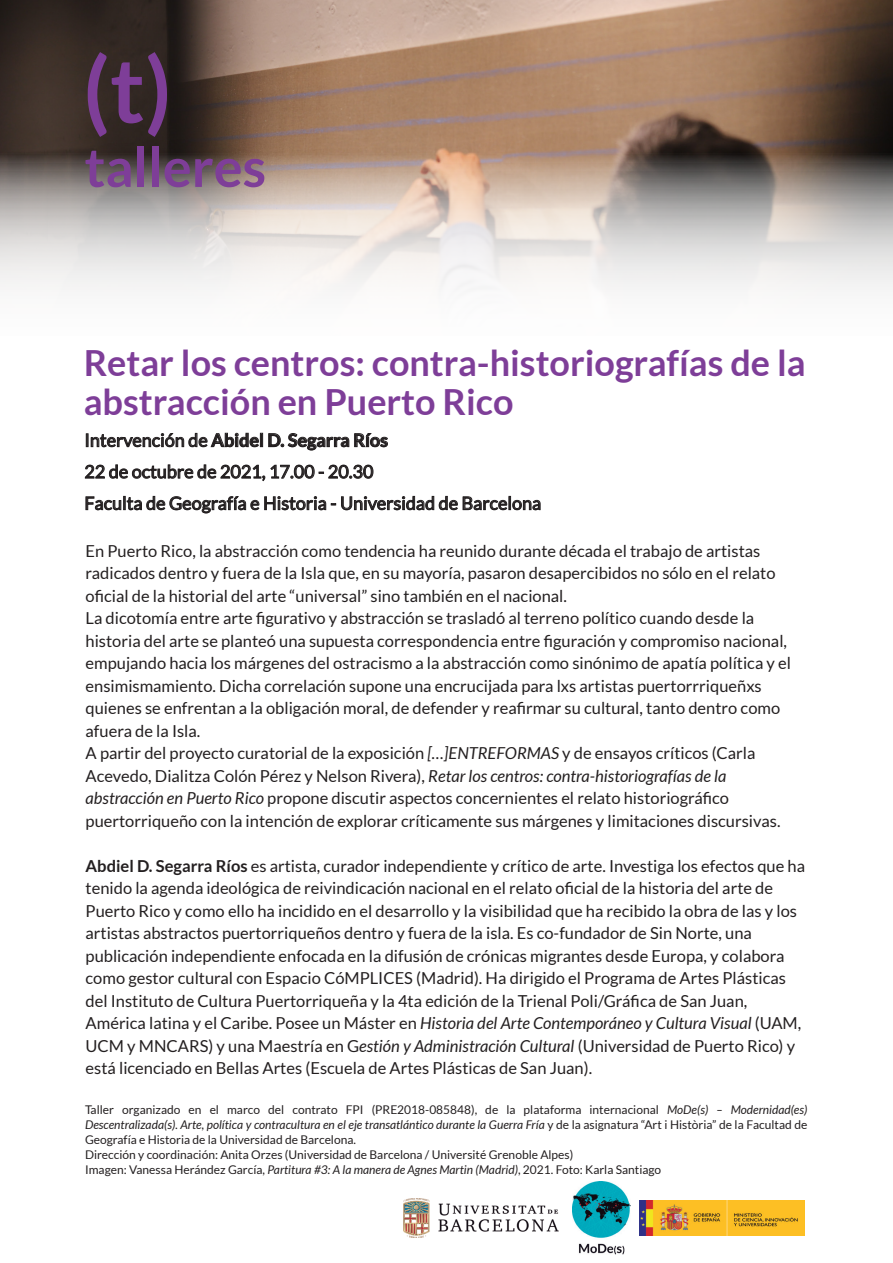
<style>
.page{position:relative;width:893px;height:1263px;background:#fff}
.page>*{position:absolute;margin:0;border:0;box-sizing:border-box;transform-origin:0 0}
.t1{font:700 90px "Lato";color:#7e3e98}
.t2{font:700 54px "Lato";color:#7e3e98}
.t3{font:700 36px/39px "Lato";color:#7e3e98}
.t4{font:18px/31.5px "Lato";color:#231f20}
.t5{font:16.5px/22.5px "Lato";color:#231f20}
.t6{font:12px/15px "Lato";color:#231f20}
.s1{font-weight:700}
.s2{font-style:italic}
</style>
<div class="page">
<img style="left:0;top:0;width:893px;height:152px">
<svg style="left:0;top:152px;width:893px;height:138px"></svg>
<img style="left:80px;top:124px;width:179px;height:73px">
<svg style="left:86px;top:432px;width:173px;height:16px"></svg>
<div style="left:260px;top:433px;width:3px;height:14px;border:1px solid #231f20"></div>
<svg style="left:268px;top:433px;width:120px;height:17px"></svg>
<svg style="left:85px;top:464px;width:455px;height:50px"></svg>
<img style="left:404px;top:1198px;width:155px;height:39px">
<img style="left:639px;top:1200px;width:165px;height:35px">
<img style="left:572px;top:1182px;width:58px;height:72px">
<h1 class="t1" style="left:83px;top:38px;width:90px">(t)</h1>
<h2 class="t2" style="left:84px;top:136px;width:183px">talleres</h2>
<h3 class="t3" style="left:84px;top:343px;width:723px">Retar los centros: contra-historiografías de la abstracción en Puerto Rico</h3>
<p class="t4" style="left:84px;top:424px;width:458px">Intervención de <span class="s1">Abidel D. Segarra Ríos<br></span>22 de octubre de 2021, 17.00 - 20.30<br>Faculta de Geografía e Historia - Universidad de Barcelona</p>
<p class="t5" style="left:86px;top:539px;width:707px">En Puerto Rico, la abstracción como tendencia ha reunido durante década el trabajo de artistas radicados dentro y fuera de la Isla que, en su mayoría, pasaron desapercibidos no sólo en el relato oficial de la historial del arte “universal” sino también en el nacional.<br>La dicotomía entre arte figurativo y abstracción se trasladó al terreno político cuando desde la historia del arte se planteó una supuesta correspondencia entre figuración y compromiso nacional, empujando hacia los márgenes del ostracismo a la abstracción como sinónimo de apatía política y el ensimismamiento. Dicha correlación supone una encrucijada para lxs artistas puertorrriqueñxs quienes se enfrentan a la obligación moral, de defender y reafirmar su cultural, tanto dentro como afuera de la Isla.<br>A partir del proyecto curatorial de la exposición <span class="s2">[…]ENTREFORMAS</span> y de ensayos críticos (Carla Acevedo, Dialitza Colón Pérez y Nelson Rivera), <span class="s2">Retar los centros: contra-historiografías de la abstracción en Puerto Rico</span> propone discutir aspectos concernientes el relato historiográfico puertorriqueño con la intención de explorar críticamente sus márgenes y limitaciones discursivas.</p>
<p class="t5" style="left:86px;top:854px;width:721px"><span class="s1">Abdiel D. Segarra Ríos</span> es artista, curador independiente y crítico de arte. Investiga los efectos que ha tenido la agenda ideológica de reivindicación nacional en el relato oficial de la historia del arte de Puerto Rico y como ello ha incidido en el desarrollo y la visibilidad que ha recibido la obra de las y los artistas abstractos puertorriqueños dentro y fuera de la isla. Es co-fundador de Sin Norte, una publicación independiente enfocada en la difusión de crónicas migrantes desde Europa, y colabora como gestor cultural con Espacio CóMPLICES (Madrid). Ha dirigido el Programa de Artes Plásticas del Instituto de Cultura Puertorriqueña y la 4ta edición de la Trienal Poli/Gráfica de San Juan, América latina y el Caribe. Posee un Máster en <span class="s2">Historia del Arte Contemporáneo y Cultura Visual</span> (UAM, UCM y MNCARS) y una Maestría en G<span class="s2">estión y Administración Cultural</span> (Universidad de Puerto Rico) y está licenciado en Bellas Artes (Escuela de Artes Plásticas de San Juan).</p>
<p class="t6" style="left:85px;top:1102px;width:724px">Taller organizado en el marco del contrato FPI (PRE2018-085848), de la plataforma internacional <span class="s2">MoDe(s) – Modernidad(es)<br>Descentralizada(s). Arte, política y contracultura en el eje transatlántico durante la Guerra Fría</span> y de la asignatura “Art i Història” de la Facultad de Geografía e Historia de la Universidad de Barcelona.<br>Dirección y coordinación: Anita Orzes (Universidad de Barcelona / Université Grenoble Alpes)<br>Imagen: Vanessa Herández García, <span class="s2">Partitura #3: A la manera de Agnes Martin (Madrid)</span>, 2021. Foto: Karla Santiago</p>
</div>
